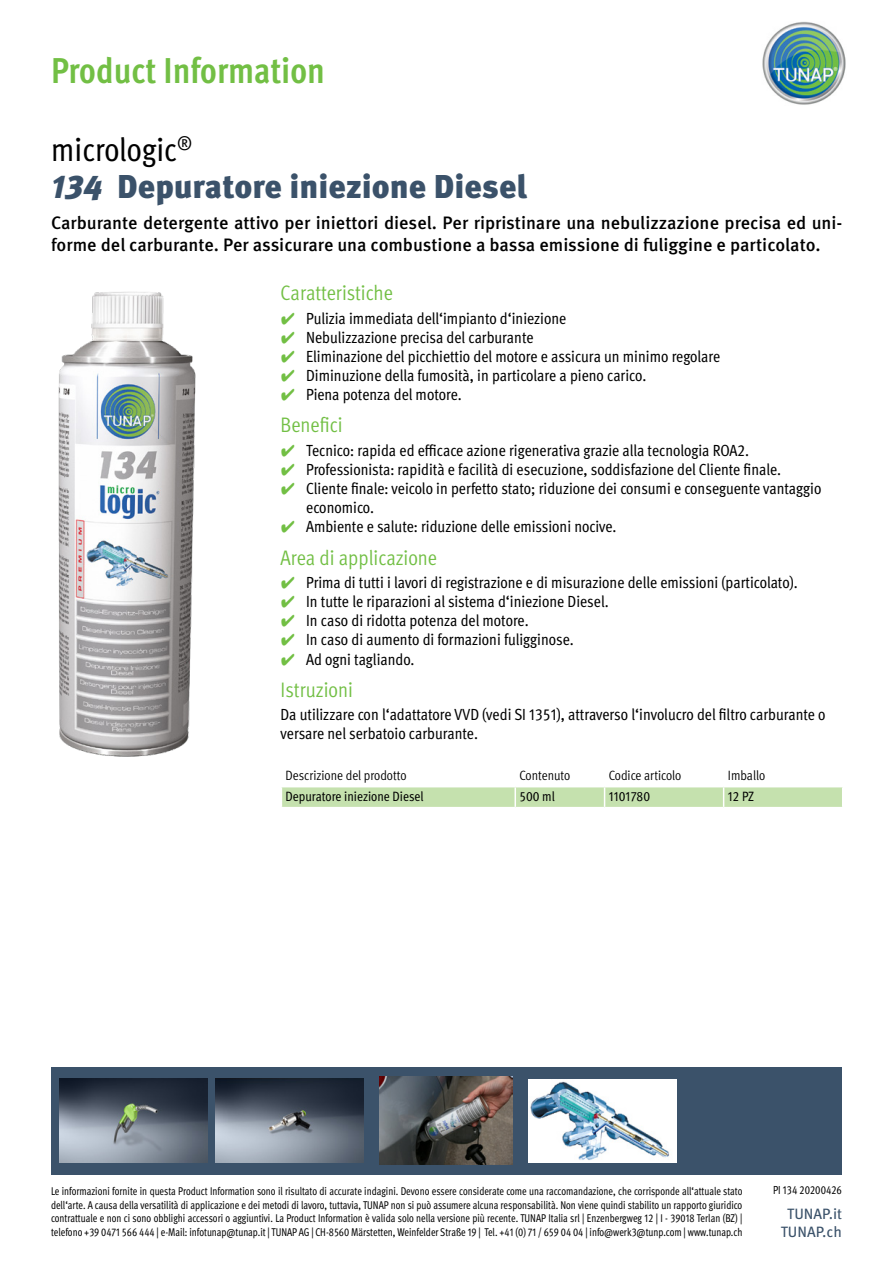
<style>
.page{position:relative;width:893px;height:1263px;background:#fff}
.page>*{position:absolute;margin:0;border:0;box-sizing:border-box;transform-origin:0 0}
.t1{font:700 condensed 36px "Meta Pro";color:#72bf44}
.t2{font:900 33px "Meta Pro";color:#3b526a}
.t3{font:condensed 33px "Meta Pro";color:#000}
.t4{font:condensed 21px "Meta Pro";color:#72bf44}
.t5{font:500 18px/21.6px "Meta Pro";color:#000}
.t6{font:condensed 16.2px/19px "Meta Pro";color:#000}
.t7{font:15px/18px "Meta Pro";color:#3b526a;text-align:center}
.t8{font:condensed 13.5px "Meta Pro";color:#000}
.t9{font:condensed 13.5px "Meta Pro";color:#000}
.t10{font:condensed 11.7px "Meta Pro";color:#000;scale:.92 1}
.t11{font:condensed 11.25px/13.5px "Meta Pro";color:#000;text-align:justify;scale:.92 1}
.s1{font-style:italic}
.s2{font-family:"Wuerth Global";font-stretch:normal;color:#72bf44}
</style>
<div class="page">
<img style="left:762px;top:21px;width:84px;height:84px">
<div style="left:51px;top:1068px;width:790px;height:107px;background:#3b526a"></div>
<img style="left:59px;top:1079px;width:148px;height:83px">
<img style="left:216px;top:1079px;width:148px;height:83px">
<img style="left:380px;top:1076px;width:132px;height:89px">
<img style="left:529px;top:1079px;width:148px;height:83px">
<img style="left:58px;top:292px;width:138px;height:465px">
<svg style="left:281px;top:787px;width:562px;height:21px;background:#c9e3b4"></svg>
<hr style="left:724px;top:807px;width:119px;height:1px;background:#fff">
<h1 class="t1" style="left:51px;top:43px;width:275px">Product Information</h1>
<h2 class="t3" style="left:51px;top:125px;width:142px">micrologic<sup>®</sup></h2>
<h2 class="t2" style="left:51px;top:161px;width:477px"><span class="s1">134</span> Depuratore iniezione Diesel</h2>
<p class="t5" style="left:51px;top:211px;width:793px">Carburante detergente attivo per iniettori diesel. Per ripristinare una nebulizzazione precisa ed uni&shy;forme del carburante. Per assicurare una combustione a bassa emissione di fuliggine e particolato.</p>
<p class="t4" style="left:281px;top:278px;width:114px">Caratteristiche</p>
<p class="t6" style="left:281px;top:307px;width:287px"><span class="s2">✔</span> Pulizia immediata dell‘impianto d‘iniezione</p>
<p class="t6" style="left:281px;top:326px;width:254px"><span class="s2">✔</span> Nebulizzazione precisa del carburante</p>
<p class="t6" style="left:281px;top:345px;width:441px"><span class="s2">✔</span> Eliminazione del picchiettio del motore e assicura un minimo regolare</p>
<p class="t6" style="left:281px;top:365px;width:367px"><span class="s2">✔</span> Diminuzione della fumosità, in particolare a pieno carico.</p>
<p class="t6" style="left:281px;top:384px;width:183px"><span class="s2">✔</span> Piena potenza del motore.</p>
<p class="t4" style="left:281px;top:410px;width:63px">Benefici</p>
<p class="t6" style="left:281px;top:439px;width:470px"><span class="s2">✔</span> Tecnico: rapida ed efficace azione rigenerativa grazie alla tecnologia ROA2.</p>
<p class="t6" style="left:281px;top:459px;width:502px"><span class="s2">✔</span> Professionista: rapidità e facilità di esecuzione, soddisfazione del Cliente finale.</p>
<p class="t6" style="left:306px;top:478px;width:517px;text-indent:-26px"><span class="s2">✔</span> Cliente finale: veicolo in perfetto stato; riduzione dei consumi e conseguente vantaggio economico.</p>
<p class="t6" style="left:281px;top:516px;width:337px"><span class="s2">✔</span> Ambiente e salute: riduzione delle emissioni nocive.</p>
<p class="t4" style="left:281px;top:542px;width:158px">Area di applicazione</p>
<p class="t6" style="left:281px;top:572px;width:519px"><span class="s2">✔</span> Prima di tutti i lavori di registrazione e di misurazione delle emissioni (particolato).</p>
<p class="t6" style="left:281px;top:591px;width:330px"><span class="s2">✔</span> In tutte le riparazioni al sistema d‘iniezione Diesel.</p>
<p class="t6" style="left:281px;top:610px;width:250px"><span class="s2">✔</span> In caso di ridotta potenza del motore.</p>
<p class="t6" style="left:281px;top:629px;width:295px"><span class="s2">✔</span> In caso di aumento di formazioni fuligginose.</p>
<p class="t6" style="left:281px;top:648px;width:135px"><span class="s2">✔</span> Ad ogni tagliando.</p>
<p class="t4" style="left:281px;top:674px;width:74px">Istruzioni</p>
<p class="t6" style="left:281px;top:704px;width:546px">Da utilizzare con l‘adattatore VVD (vedi SI 1351), attraverso l‘involucro del filtro carburante o versare nel serbatoio carburante.</p>
<p class="t8" style="left:286px;top:766px;width:122px">Descrizione del prodotto</p>
<p class="t8" style="left:519px;top:766px;width:52px">Contenuto</p>
<p class="t8" style="left:609px;top:766px;width:74px">Codice articolo</p>
<p class="t8" style="left:728px;top:766px;width:39px">Imballo</p>
<p class="t9" style="left:286px;top:786px;width:140px">Depuratore iniezione Diesel</p>
<p class="t9" style="left:519px;top:786px;width:37px">500 ml</p>
<p class="t9" style="left:609px;top:786px;width:43px">1101780</p>
<p class="t9" style="left:728px;top:786px;width:28px">12 PZ</p>
<p class="t11" style="left:51px;top:1183px;width:753px">Le informazioni fornite in questa Product Information sono il risultato di accurate indagini. Devono essere considerate come una raccomandazione, che corrisponde all‘attuale stato dell‘arte. A causa della versatilità di applicazione e dei metodi di lavoro, tuttavia, TUNAP non si può assumere alcuna responsabilità. Non viene quindi stabilito un rapporto giuridico contrattuale e non ci sono obblighi accessori o aggiuntivi. La Product Information è valida solo nella versione più recente. TUNAP Italia srl | Enzenbergweg 12 | I - 39018 Terlan (BZ) | telefono +39 0471 566 444 | e-Mail: infotunap@tunap.it | TUNAP AG | CH-8560 Märstetten, Weinfelder Straße 19 | Tel. +41 (0) 71 / 659 04 04 | info@werk3@tunp.com | www.tunap.ch</p>
<p class="t10" style="left:773px;top:1181px;width:76px">PI 134 20200426</p>
<p class="t7" style="left:781px;top:1203px;width:63px">TUNAP.it<br>TUNAP.ch</p>
</div>
